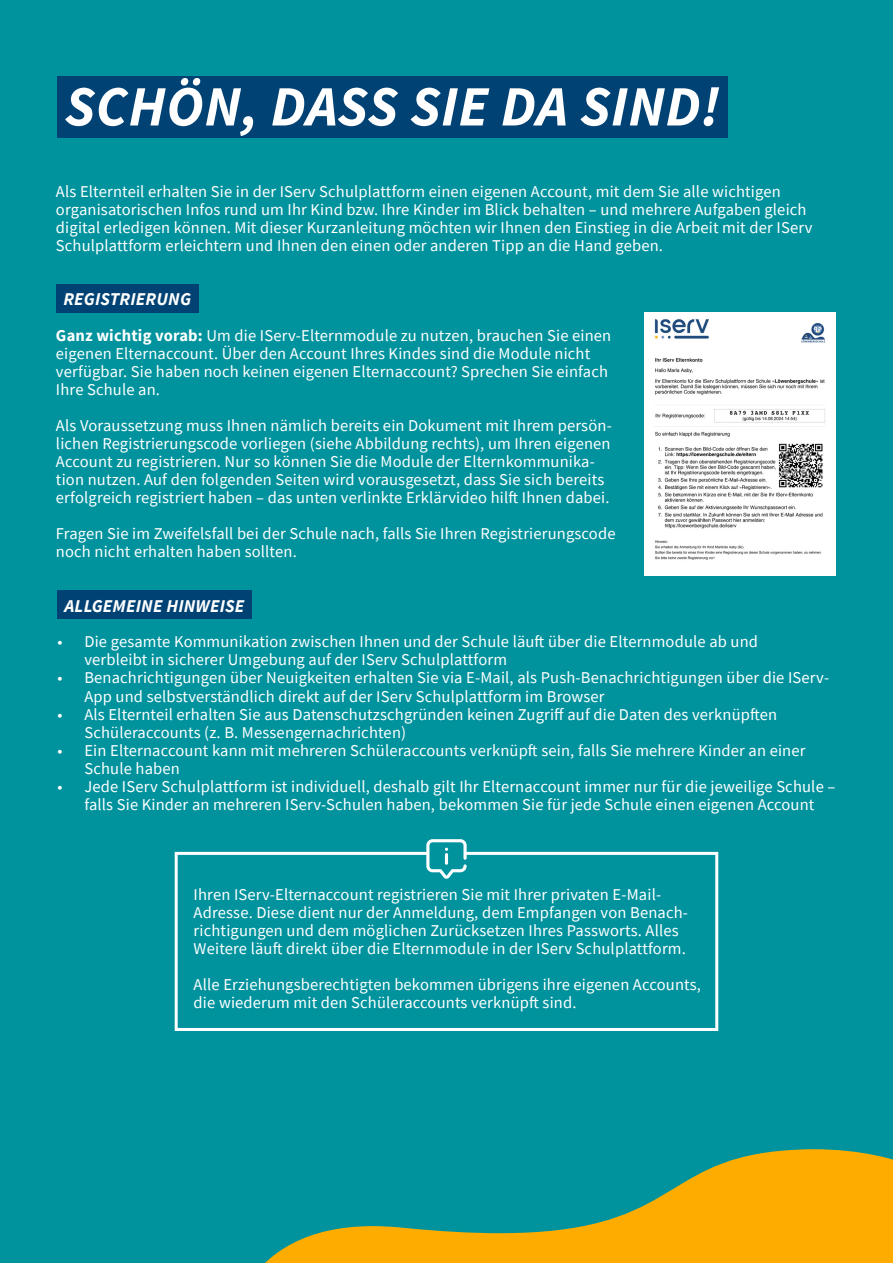
<style>
.page{position:relative;width:893px;height:1263px;background:#00939e}
.page>*{position:absolute;margin:0;border:0;box-sizing:border-box;transform-origin:0 0}
.t1{font:italic 700 57px "Source Sans Pro";letter-spacing:.01em;color:#fff}
.t2{font:italic 700 18px "Source Sans Pro";letter-spacing:.01em;color:#fff}
.t3{font:16.5px/18px "Source Sans Pro";letter-spacing:.01em;color:#fff}
.s1{font-weight:700}
</style>
<div class="page">
<svg style="left:265px;top:1149px;width:628px;height:114px;fill:#ffac00"></svg>
<div style="left:57px;top:77px;width:670px;height:61px;background:#004274"></div>
<div style="left:57px;top:591px;width:195px;height:28px;background:#004274"></div>
<div style="left:56px;top:284px;width:142px;height:29px;background:#004274"></div>
<img style="left:645px;top:313px;width:191px;height:262px">
<div style="left:175px;top:852px;width:543px;height:179px;border:3px solid #fff"></div>
<svg style="left:426px;top:839px;width:41px;height:40px"></svg>
<h1 class="t1" style="left:65px;top:69px;width:657px">SCHÖN, DASS SIE DA SIND!</h1>
<p class="t3" style="left:56px;top:182px;width:758px">Als Elternteil erhalten Sie in der IServ Schulplattform einen eigenen Account, mit dem Sie alle wichtigen organisatorischen Infos rund um Ihr Kind bzw. Ihre Kinder im Blick behalten – und mehrere Aufgaben gleich digital erledigen können. Mit dieser Kurzanleitung möchten wir Ihnen den Einstieg in die Arbeit mit der IServ Schulplattform erleichtern und Ihnen den einen oder anderen Tipp an die Hand geben.</p>
<p class="t2" style="left:63px;top:287px;width:129px">REGISTRIERUNG</p>
<p class="t3" style="left:56px;top:326px;width:557px"><span class="s1">Ganz wichtig vorab:</span> Um die IServ-Elternmodule zu nutzen, brauchen Sie einen eigenen Elternaccount. Über den Account Ihres Kindes sind die Module nicht verfügbar. Sie haben noch keinen eigenen Elternaccount? Sprechen Sie einfach Ihre Schule an.</p>
<p class="t3" style="left:56px;top:416px;width:557px">Als Voraussetzung muss Ihnen nämlich bereits ein Dokument mit Ihrem persön&shy;lichen Registrierungscode vorliegen (siehe Abbildung rechts), um Ihren eigenen Account zu registrieren. Nur so können Sie die Module der Elternkommunika&shy;tion nutzen. Auf den folgenden Seiten wird vorausgesetzt, dass Sie sich bereits erfolgreich registriert haben – das unten verlinkte Erklärvideo hilft Ihnen dabei.</p>
<p class="t3" style="left:56px;top:524px;width:561px">Fragen Sie im Zweifelsfall bei der Schule nach, falls Sie Ihren Registrierungscode noch nicht erhalten haben sollten.</p>
<p class="t2" style="left:65px;top:594px;width:181px">ALLGEMEINE HINWEISE</p>
<p class="t3" style="left:84px;top:633px;width:675px;text-indent:-27px">• Die gesamte Kommunikation zwischen Ihnen und der Schule läuft über die Elternmodule ab und verbleibt in sicherer Umgebung auf der IServ Schulplattform</p>
<p class="t3" style="left:84px;top:669px;width:746px;text-indent:-27px">• Benachrichtigungen über Neuigkeiten erhalten Sie via E-Mail, als Push-Benachrichtigungen über die IServ-<br>App und selbstverständlich direkt auf der IServ Schulplattform im Browser</p>
<p class="t3" style="left:84px;top:705px;width:694px;text-indent:-27px">• Als Elternteil erhalten Sie aus Datenschutzschgründen keinen Zugriff auf die Daten des verknüpften<br>Schüleraccounts (z. B. Messengernachrichten)</p>
<p class="t3" style="left:84px;top:741px;width:723px;text-indent:-27px">• Ein Elternaccount kann mit mehreren Schüleraccounts verknüpft sein, falls Sie mehrere Kinder an einer<br>Schule haben</p>
<p class="t3" style="left:57px;top:777px;width:779px;text-align:center">• Jede IServ Schulplattform ist individuell, deshalb gilt Ihr Elternaccount immer nur für die jeweilige Schule – falls Sie Kinder an mehreren IServ-Schulen haben, bekommen Sie für jede Schule einen eigenen Account</p>
<p class="t3" style="left:194px;top:885px;width:496px">Ihren IServ-Elternaccount registrieren Sie mit Ihrer privaten E-Mail-Adresse. Diese dient nur der Anmeldung, dem Empfangen von Benach&shy;richtigungen und dem möglichen Zurücksetzen Ihres Passworts. Alles Weitere läuft direkt über die Elternmodule in der IServ Schulplattform.</p>
<p class="t3" style="left:194px;top:975px;width:509px">Alle Erziehungsberechtigten bekommen übrigens ihre eigenen Accounts, die wiederum mit den Schüleraccounts verknüpft sind.</p>
</div>
